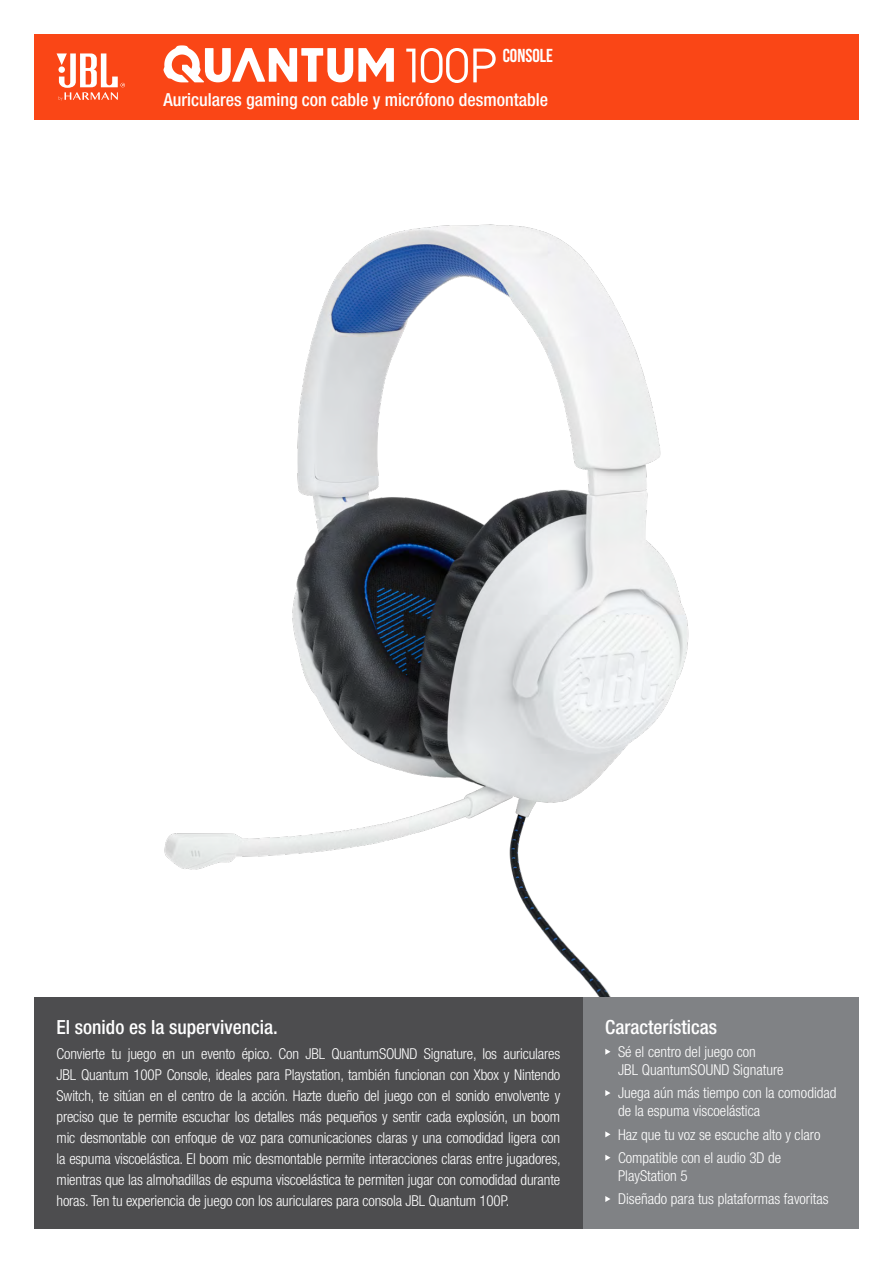
<style>
.page{position:relative;width:893px;height:1263px;background:#fff}
.page>*{position:absolute;margin:0;border:0;box-sizing:border-box;transform-origin:0 0}
.t1{font:50.7px "Avant Gard Goth EF";color:#fff}
.t2{font:500 condensed 19.5px "Helvetica Neue LT Pro";color:#fff}
.t3{font:700 18.75px "Bebas Neue";color:#fff}
.t4{font:500 condensed 18px "Helvetica Neue LT Pro";color:#fff}
.t5{font:300 condensed 15px/21px "Helvetica Neue LT Pro";color:#fff}
</style>
<div class="page">
<img style="left:164px;top:224px;width:525px;height:773px">
<div style="left:34px;top:34px;width:825px;height:85px;background:#fa4616"></div>
<svg style="left:57px;top:53px;width:68px;height:48px"></svg>
<div style="left:583px;top:997px;width:276px;height:232px;background:#808285"></div>
<svg style="left:605px;top:1049px;width:5px;height:6px"></svg>
<svg style="left:605px;top:1090px;width:5px;height:6px"></svg>
<svg style="left:605px;top:1131px;width:5px;height:6px"></svg>
<svg style="left:605px;top:1155px;width:5px;height:6px"></svg>
<svg style="left:605px;top:1196px;width:5px;height:6px"></svg>
<div style="left:34px;top:997px;width:549px;height:232px;background:#4d4d4f"></div>
<svg style="left:163px;top:45px;width:231px;height:37px"></svg>
<h1 class="t1" style="left:400px;top:36px;width:99px">100P</h1>
<p class="t3" style="left:503px;top:45px;width:52px">CONSOLE</p>
<p class="t4" style="left:163px;top:89px;width:386px">Auriculares gaming con cable y micrófono desmontable</p>
<h2 class="t2" style="left:57px;top:1015px;width:223px">El sonido es la supervivencia.</h2>
<p class="t5" style="left:57px;top:1043px;width:506px;text-align:justify">Convierte tu juego en un evento épico. Con JBL QuantumSOUND Signature, los auriculares JBL Quantum 100P Console, ideales para Playstation, también funcionan con Xbox y Nintendo Switch, te sitúan en el centro de la acción. Hazte dueño del juego con el sonido envolvente y preciso que te permite escuchar los detalles más pequeños y sentir cada explosión, un boom mic desmontable con enfoque de voz para comunicaciones claras y una comodidad ligera con la espuma viscoelástica. El boom mic desmontable permite interacciones claras entre jugadores, mientras que las almohadillas de espuma viscoelástica te permiten jugar con comodidad durante horas. Ten tu experiencia de juego con los auriculares para consola JBL Quantum 100P.</p>
<h2 class="t2" style="left:605px;top:1015px;width:113px">Características</h2>
<p class="t5" style="left:618px;top:1042px;width:167px;line-height:18px">Sé el centro del juego con<br>JBL QuantumSOUND Signature</p>
<p class="t5" style="left:618px;top:1084px;width:220px;line-height:18px">Juega aún más tiempo con la comodidad de la espuma viscoelástica</p>
<p class="t5" style="left:618px;top:1122px;width:204px;line-height:23.2px">Haz que tu voz se escuche alto y claro<br>Compatible con el audio 3D de</p>
<p class="t5" style="left:618px;top:1164px;width:212px;line-height:23.2px">PlayStation 5<br>Diseñado para tus plataformas favoritas</p>
</div>
